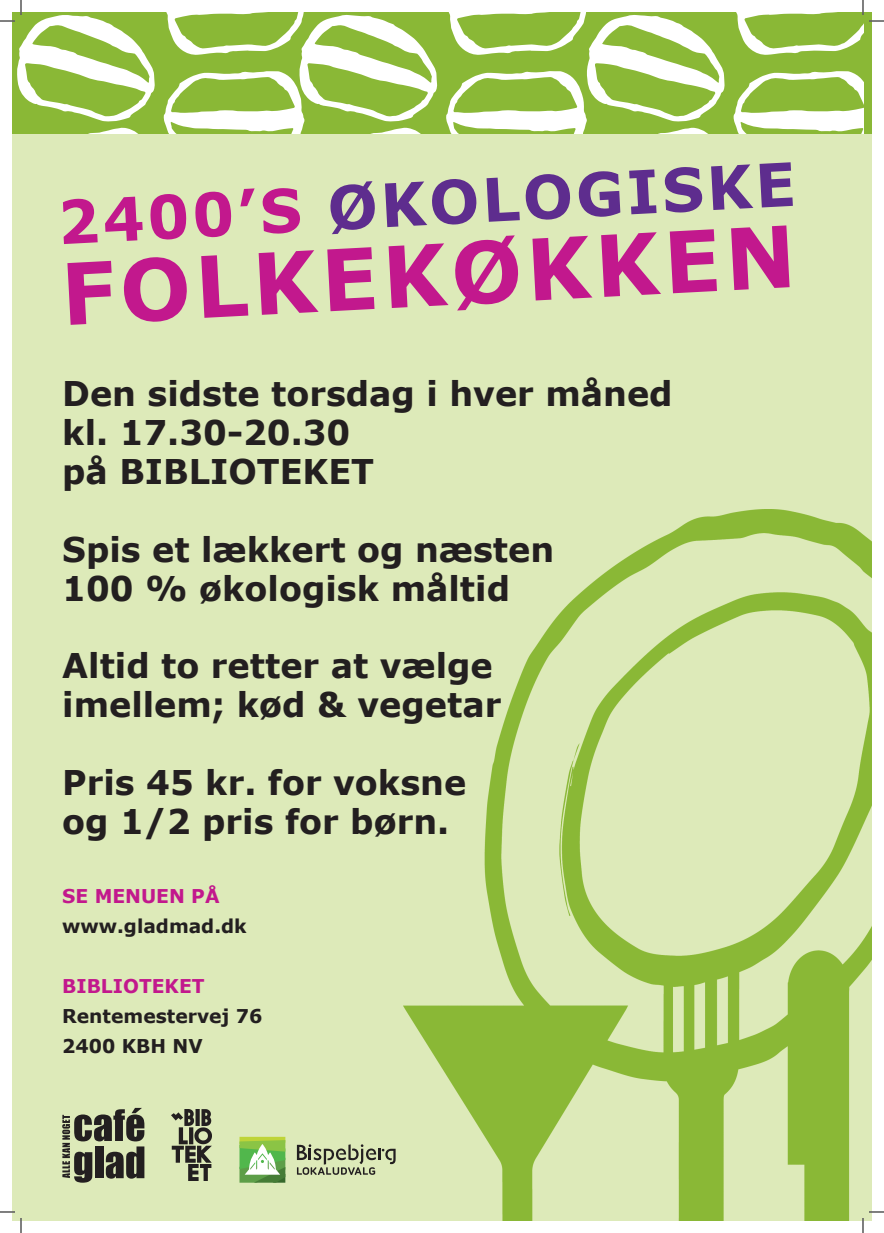
<style>
.page{position:relative;width:884px;height:1233px;background:#fff}
.page>*{position:absolute;margin:0;border:0;box-sizing:border-box;transform-origin:0 0}
.t1{font:700 85px "Verdana";color:#c2188d}
.t2{font:700 60px "Verdana";color:#5e2d8e}
.t3{font:700 34px/38.9px "Verdana";color:#231f20}
.t4{font:700 19px/30px "Verdana";color:#231f20}
.t5{font:700 19px "Verdana";color:#c2188d}
.s1{color:#c2188d}
</style>
<div class="page">
<div style="left:12px;top:134px;width:859px;height:1086px;background:#ddeab9"></div>
<div style="left:12px;top:12px;width:851px;height:122px;background:#8ab836"></div>
<svg style="left:733px;top:71px;width:130px;height:63px"></svg>
<svg style="left:446px;top:12px;width:279px;height:122px"></svg>
<svg style="left:164px;top:12px;width:274px;height:122px"></svg>
<svg style="left:62px;top:1108px;width:82px;height:74px"></svg>
<img style="left:172px;top:1109px;width:39px;height:71px">
<svg style="left:297px;top:1144px;width:99px;height:31px"></svg>
<svg style="left:239px;top:1136px;width:46px;height:46px;background:#95c676"></svg>
<img style="left:403px;top:509px;width:468px;height:711px">
<svg style="left:0;top:1211px;width:15px;height:1px"></svg>
<svg style="left:869px;top:1211px;width:15px;height:1px"></svg>
<svg style="left:0;top:0;width:155px;height:134px"></svg>
<svg style="left:20px;top:1218px;width:2px;height:15px"></svg>
<svg style="left:736px;top:0;width:148px;height:55px"></svg>
<svg style="left:862px;top:1218px;width:2px;height:15px"></svg>
<h2 class="t2" style="left:55px;top:184px;width:740px;rotate:-3deg"><span class="s1">2400’S</span> ØKOLOGISKE</h2>
<h1 class="t1" style="left:58px;top:239px;width:737px;rotate:-3deg">FOLKEKØKKEN</h1>
<p class="t3" style="left:62px;top:374px;width:612px">Den sidste torsdag i hver måned kl. 17.30-20.30<br>på BIBLIOTEKET</p>
<p class="t3" style="left:62px;top:530px;width:493px">Spis et lækkert og næsten<br>100 % økologisk måltid</p>
<p class="t3" style="left:62px;top:647px;width:441px">Altid to retter at vælge imellem; kød &amp; vegetar</p>
<p class="t3" style="left:62px;top:763px;width:406px">Pris 45 kr. for voksne og 1/2 pris for børn.</p>
<p class="t5" style="left:62px;top:884px;width:159px">SE MENUEN PÅ</p>
<p class="t4" style="left:62px;top:911px;width:186px">www.gladmad.dk</p>
<p class="t5" style="left:62px;top:974px;width:144px">BIBLIOTEKET</p>
<p class="t4" style="left:62px;top:1001px;width:202px">Rentemestervej 76<br>2400 KBH NV</p>
</div>
